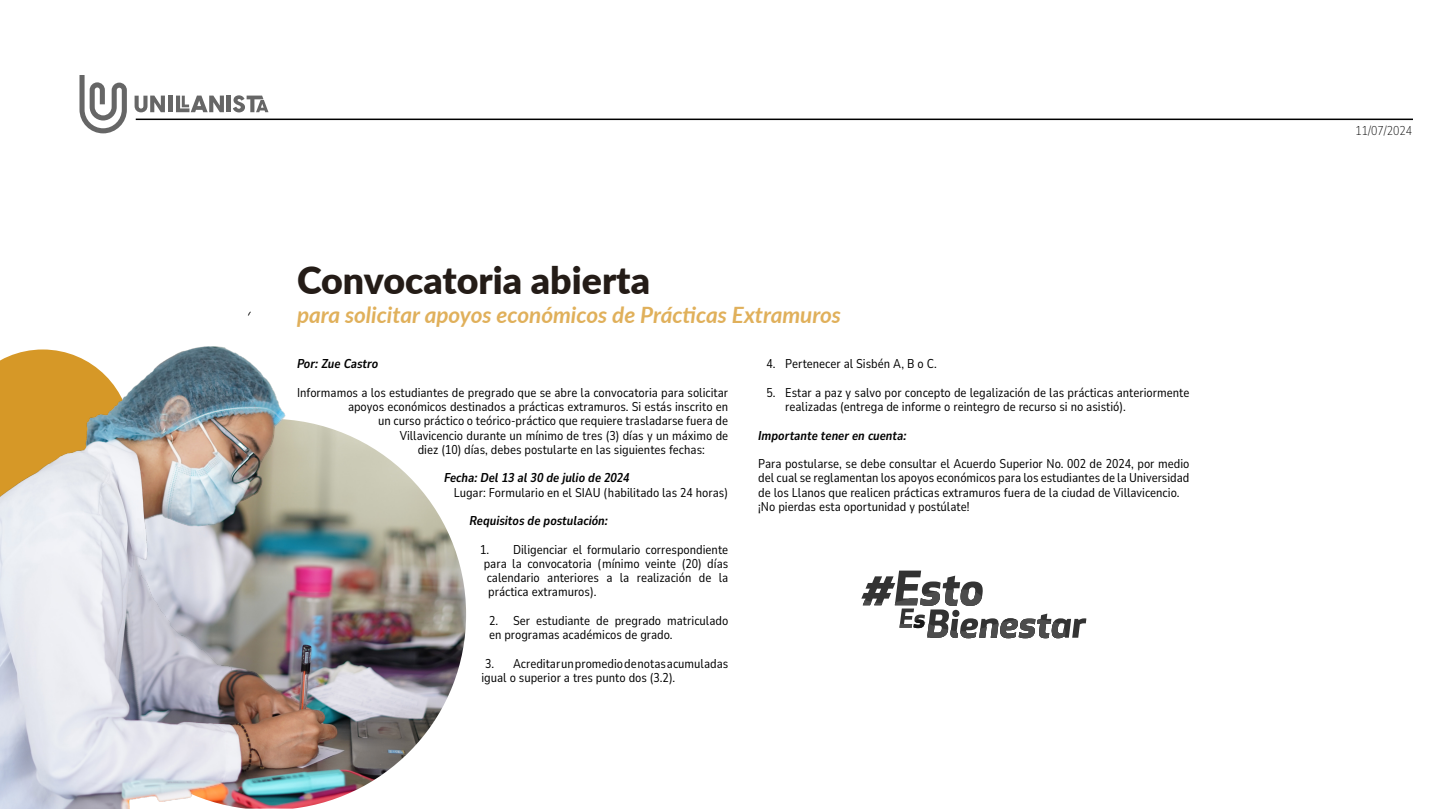
<style>
.page{position:relative;width:1440px;height:810px;background:#fff}
.page>*{position:absolute;margin:0;border:0;box-sizing:border-box;transform-origin:0 0}
.t1{font:900 37.5px "Lato";color:#241c17}
.t2{font:italic 700 22.5px "Lato";color:#e0b05b}
.t3{font:12.75px/14.2px "Nunito Sans 10 pt Condensed";color:#000}
.t4{font:italic 700 12.75px "Nunito Sans 10 pt Condensed";color:#000}
.t5{font:200 12.75px "Nunito Sans 10 pt Condensed";color:#000}
</style>
<div class="page">
<hr style="left:136px;top:119px;width:1277px;height:1px;background:#000">
<div style="left:168px;top:96px;width:5px;height:16px;background:#666"></div>
<svg style="left:176px;top:96px;width:48px;height:16px"></svg>
<hr style="left:227px;top:96px;width:4px;height:16px;background:#666">
<svg style="left:233px;top:95px;width:35px;height:17px"></svg>
<svg style="left:135px;top:96px;width:30px;height:16px"></svg>
<svg style="left:80px;top:75px;width:47px;height:58px"></svg>
<img style="left:452px;top:542px;width:14px;height:145px">
<svg style="left:861px;top:571px;width:225px;height:67px"></svg>
<img style="left:0;top:346px;width:452px;height:463px">
<h1 class="t1" style="left:297px;top:252px;width:355px">Convocatoria abierta</h1>
<h2 class="t2" style="left:297px;top:298px;width:546px">para solicitar apoyos económicos de Prácticas Extramuros</h2>
<p class="t4" style="left:297px;top:355px;width:83px">Por: Zue Castro</p>
<p class="t3" style="left:297px;top:385px;width:433px">Informamos a los estudiantes de pregrado que se abre la convocatoria para solicitar</p>
<p class="t3" style="left:348px;top:399px;width:382px">apoyos económicos destinados a prácticas extramuros. Si estás inscrito en</p>
<p class="t3" style="left:378px;top:413px;width:352px">un curso práctico o teórico-práctico que requiere trasladarse fuera de</p>
<p class="t3" style="left:400px;top:428px;width:330px">Villavicencio durante un mínimo de tres (3) días y un máximo de</p>
<p class="t3" style="left:418px;top:442px;width:289px">diez (10) días, debes postularte en las siguientes fechas:</p>
<p class="t4" style="left:444px;top:469px;width:187px">Fecha: Del 13 al 30 de julio de 2024</p>
<p class="t3" style="left:454px;top:485px;width:276px">Lugar: Formulario en el SIAU (habilitado las 24 horas)</p>
<p class="t4" style="left:470px;top:512px;width:140px">Requisitos de postulación:</p>
<p class="t3" style="left:480px;top:542px;width:250px">1. Diligenciar el formulario correspondiente</p>
<p class="t3" style="left:484px;top:556px;width:246px">para la convocatoria (mínimo veinte (20) días</p>
<p class="t3" style="left:487px;top:570px;width:243px">calendario anteriores a la realización de la</p>
<p class="t3" style="left:488px;top:584px;width:110px">práctica extramuros).</p>
<p class="t3" style="left:489px;top:613px;width:241px">2. Ser estudiante de pregrado matriculado en programas académicos de grado.</p>
<p class="t3" style="left:482px;top:656px;width:248px">3. Acreditar un promedio de notas acumuladas igual o superior a tres punto dos (3.2).</p>
<p class="t3" style="left:767px;top:356px;width:172px">4. Pertenecer al Sisbén A, B o C.</p>
<p class="t3" style="left:785px;top:385px;width:406px;text-indent:-19px">5. Estar a paz y salvo por concepto de legalización de las prácticas anteriormente realizadas (entrega de informe o reintegro de recurso si no asistió).</p>
<p class="t4" style="left:758px;top:426px;width:150px">Importante tener en cuenta:</p>
<p class="t3" style="left:758px;top:456px;width:433px">Para postularse, se debe consultar el Acuerdo Superior No. 002 de 2024, por medio del cual se reglamentan los apoyos económicos para los estudiantes de la Universidad de los Llanos que realicen prácticas extramuros fuera de la ciudad de Villavicencio. ¡No pierdas esta oportunidad y postúlate!</p>
<p class="t5" style="left:1356px;top:122px;width:58px">11/07/2024</p>
</div>
